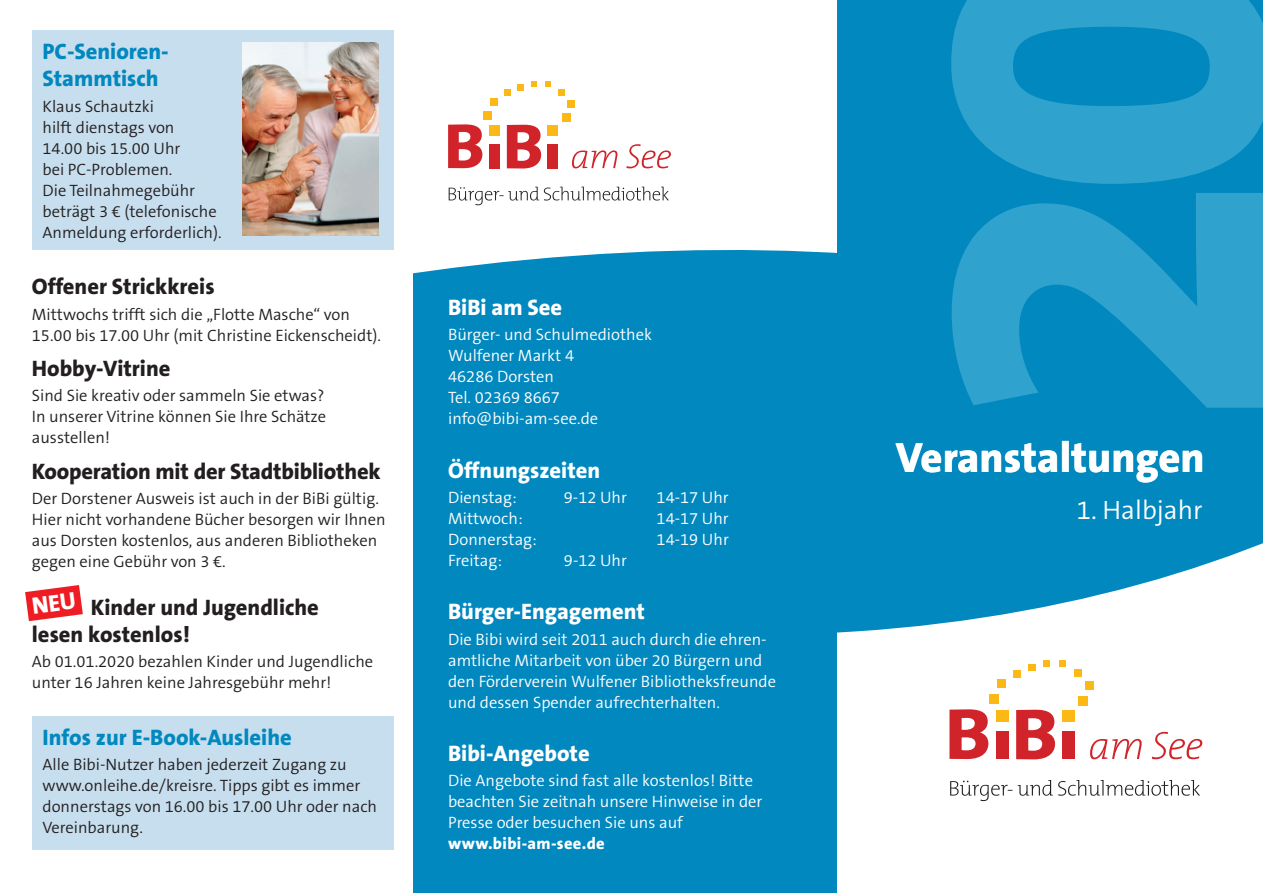
<style>
.page{position:relative;width:1263px;height:893px;background:#fff}
.page>*{position:absolute;margin:0;border:0;box-sizing:border-box;transform-origin:0 0}
.t1{font:800 474.9px "The Sans B8";color:#2fa2ce}
.t2{font:800 42.6px "The Sans B8";color:#fff}
.t3{font:300 26.7px "The Sans B4";color:#fff}
.t4{font:800 22.5px/27px "The Sans B8";color:#231f20}
.t5{font:800 22.5px "The Sans B8";color:#fff}
.t6{font:800 22.5px/27px "The Sans B8";color:#0088bf}
.t7{font:300 16.5px/21px "The Sans B4";color:#231f20}
.t8{font:300 16.5px/21px "The Sans B4";color:#fff}
.t9{font:800 16.5px "The Sans B8";letter-spacing:.02em;color:#fff}
</style>
<div class="page">
<svg style="left:413px;top:193px;width:425px;height:700px;fill:#0088bf"></svg>
<svg style="left:448px;top:124px;width:34px;height:44px"></svg>
<svg style="left:507px;top:125px;width:34px;height:44px"></svg>
<svg style="left:572px;top:144px;width:99px;height:24px"></svg>
<div style="left:562px;top:113px;width:8px;height:8px;background:#fcb814"></div>
<div style="left:490px;top:98px;width:8px;height:7px;background:#fcb814"></div>
<div style="left:483px;top:111px;width:8px;height:8px;background:#fcb814"></div>
<div style="left:568px;top:100px;width:7px;height:7px;background:#fcb814"></div>
<svg style="left:518px;top:84px;width:6px;height:6px"></svg>
<svg style="left:545px;top:81px;width:6px;height:6px"></svg>
<svg style="left:531px;top:81px;width:6px;height:5px"></svg>
<div style="left:504px;top:89px;width:7px;height:7px;background:#fcb814"></div>
<div style="left:558px;top:89px;width:7px;height:7px;background:#fcb814"></div>
<div style="left:489px;top:144px;width:11px;height:24px;background:#d1232a"></div>
<svg style="left:449px;top:187px;width:220px;height:18px"></svg>
<div style="left:489px;top:125px;width:11px;height:10px;background:#fcb814"></div>
<div style="left:547px;top:125px;width:11px;height:10px;background:#fcb814"></div>
<div style="left:547px;top:144px;width:11px;height:24px;background:#d1232a"></div>
<div style="left:838px;top:0;width:425px;height:633px;background:#0088bf"></div>
<svg style="left:949px;top:709px;width:39px;height:50px"></svg>
<svg style="left:1016px;top:710px;width:39px;height:49px"></svg>
<svg style="left:1090px;top:732px;width:112px;height:27px"></svg>
<div style="left:1079px;top:697px;width:9px;height:9px;background:#fcb814"></div>
<div style="left:997px;top:679px;width:9px;height:9px;background:#fcb814"></div>
<div style="left:989px;top:694px;width:10px;height:10px;background:#fcb814"></div>
<div style="left:1085px;top:681px;width:9px;height:9px;background:#fcb814"></div>
<div style="left:1028px;top:664px;width:7px;height:7px;background:#fcb814"></div>
<div style="left:1059px;top:660px;width:7px;height:6px;background:#fcb814"></div>
<div style="left:1043px;top:660px;width:7px;height:6px;background:#fcb814"></div>
<div style="left:1013px;top:670px;width:8px;height:7px;background:#fcb814"></div>
<div style="left:1074px;top:669px;width:8px;height:8px;background:#fcb814"></div>
<div style="left:996px;top:731px;width:12px;height:28px;background:#d1232a"></div>
<svg style="left:950px;top:780px;width:250px;height:21px"></svg>
<div style="left:996px;top:710px;width:12px;height:12px;background:#fcb814"></div>
<div style="left:1062px;top:710px;width:12px;height:12px;background:#fcb814"></div>
<div style="left:1062px;top:731px;width:12px;height:28px;background:#d1232a"></div>
<div style="left:32px;top:716px;width:361px;height:133px;background:#c7deee"></div>
<div style="left:32px;top:30px;width:361px;height:220px;background:#c7deee"></div>
<img style="left:243px;top:43px;width:136px;height:193px">
<svg style="left:25px;top:585px;width:58px;height:36px"></svg>
<h3 class="t6" style="left:43px;top:39px;width:128px">PC-Senioren-<br>Stammtisch</h3>
<p class="t7" style="left:43px;top:96px;width:181px">Klaus Schautzki<br>hilft dienstags von<br>14.00 bis 15.00 Uhr<br>bei PC-Problemen.<br>Die Teilnahmegebühr beträgt 3 € (telefonische<br>Anmeldung erforderlich).</p>
<h3 class="t4" style="left:32px;top:274px;width:184px">Offener Strickkreis</h3>
<p class="t7" style="left:32px;top:304px;width:351px">Mittwochs trifft sich die „Flotte Masche“ von<br>15.00 bis 17.00 Uhr (mit Christine Eickenscheidt).</p>
<h3 class="t4" style="left:32px;top:356px;width:140px">Hobby-Vitrine</h3>
<p class="t7" style="left:32px;top:386px;width:296px;text-align:justify">Sind Sie kreativ oder sammeln Sie etwas?<br>In unserer Vitrine können Sie Ihre Schätze ausstellen!</p>
<h3 class="t4" style="left:32px;top:458px;width:350px">Kooperation mit der Stadtbibliothek</h3>
<p class="t7" style="left:32px;top:489px;width:355px">Der Dorstener Ausweis ist auch in der BiBi gültig.<br>Hier nicht vorhandene Bücher besorgen wir Ihnen aus Dorsten kostenlos, aus anderen Bibliotheken gegen eine Gebühr von 3 €.</p>
<h3 class="t4" style="left:32px;top:595px;width:289px;text-indent:59px">Kinder und Jugendliche lesen kostenlos!</h3>
<p class="t7" style="left:32px;top:652px;width:343px">Ab 01.01.2020 bezahlen Kinder und Jugendliche unter 16 Jahren keine Jahresgebühr mehr!</p>
<h3 class="t6" style="left:43px;top:725px;width:251px">Infos zur E-Book-Ausleihe</h3>
<p class="t7" style="left:43px;top:755px;width:336px">Alle Bibi-Nutzer haben jederzeit Zugang zu www.onleihe.de/kreisre. Tipps gibt es immer donnerstags von 16.00 bis 17.00 Uhr oder nach Vereinbarung.</p>
<h3 class="t5" style="left:448px;top:295px;width:116px">BiBi am See</h3>
<p class="t8" style="left:448px;top:325px;width:205px">Bürger- und Schulmediothek<br>Wulfener Markt 4<br>46286 Dorsten<br>Tel. 02369 8667 info@bibi-am-see.de</p>
<h3 class="t5" style="left:448px;top:458px;width:154px">Öffnungszeiten</h3>
<p class="t8" style="left:448px;top:487px;width:70px">Dienstag:</p>
<p class="t8" style="left:564px;top:487px;width:65px">9-12 Uhr</p>
<p class="t8" style="left:657px;top:487px;width:74px">14-17 Uhr</p>
<p class="t8" style="left:448px;top:508px;width:76px">Mittwoch:</p>
<p class="t8" style="left:657px;top:508px;width:74px">14-17 Uhr</p>
<p class="t8" style="left:448px;top:529px;width:90px">Donnerstag:</p>
<p class="t8" style="left:657px;top:529px;width:74px">14-19 Uhr</p>
<p class="t8" style="left:448px;top:550px;width:55px">Freitag:</p>
<p class="t8" style="left:564px;top:550px;width:65px">9-12 Uhr</p>
<h3 class="t5" style="left:448px;top:600px;width:198px">Bürger-Engagement</h3>
<p class="t8" style="left:448px;top:629px;width:330px">Die Bibi wird seit 2011 auch durch die ehren&shy;amtliche Mitarbeit von über 20 Bürgern und den Förderverein Wulfener Bibliotheksfreunde und dessen Spender aufrechterhalten.</p>
<h3 class="t5" style="left:448px;top:741px;width:143px">Bibi-Angebote</h3>
<p class="t8" style="left:448px;top:771px;width:316px">Die Angebote sind fast alle kostenlos! Bitte beachten Sie zeitnah unsere Hinweise in der<br>Presse oder besuchen Sie uns auf</p>
<p class="t9" style="left:448px;top:835px;width:158px">www.bibi-am-see.de</p>
<h1 class="t1" style="left:853px;top:429px;width:495px;rotate:-90deg">20</h1>
<h2 class="t2" style="left:896px;top:435px;width:310px">Veranstaltungen</h2>
<h3 class="t3" style="left:1076px;top:496px;width:128px">1. Halbjahr</h3>
</div>
